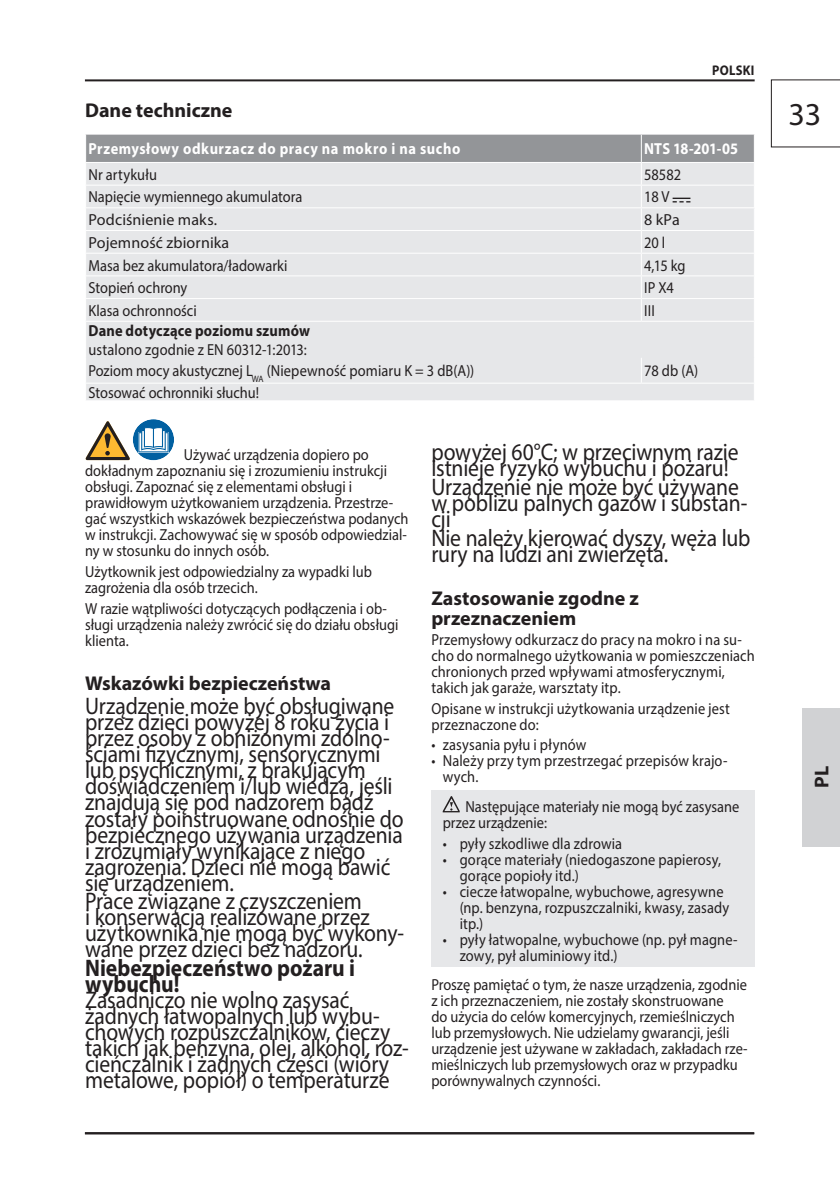
<style>
.page{position:relative;width:840px;height:1191px;background:#fff}
.page>*{position:absolute;margin:0;border:0;box-sizing:border-box;transform-origin:0 0}
.t1{font:32px "Myriad Pro";color:#231f20}
.t2{font:24px/18.8px "Myriad Pro";letter-spacing:-.005em;color:#231f20;scale:.9 1}
.t3{font:700 24px "Myriad Pro";color:#231f20;scale:.9 1}
.t4{font:700 20px/20px "Myriad Pro";color:#231f20}
.t5{font:16px/16px "Myriad Pro";color:#231f20;scale:.9 1}
.t6{font:700 16px "Myriad Pro";letter-spacing:.04em;color:#fff;scale:.9 1}
.t7{font:16px "Myriad Pro";color:#231f20}
.t8{font:700 16px "Myriad Pro";letter-spacing:.015em;color:#231f20;scale:.9 1}
.t9{font:700 16px "Myriad Pro";letter-spacing:.01em;color:#fff;scale:.9 1}
.t10{font:700 14px "Myriad Pro";letter-spacing:.02em;color:#231f20;scale:.9 1}
</style>
<div class="page">
<hr style="left:85px;top:1132px;width:668px;height:2px;background:#231f20">
<hr style="left:85px;top:79px;width:669px;height:2px;background:#231f20">
<svg style="left:770px;top:79px;width:69px;height:69px"></svg>
<hr style="left:839px;top:708px;width:1px;height:138px;background:#d1d2d4">
<div style="left:801px;top:708px;width:38px;height:138px;background:#d1d2d4"></div>
<div style="left:86px;top:322px;width:667px;height:78px;background:#e6e7e9"></div>
<svg style="left:640px;top:358px;width:1px;height:25px"></svg>
<hr style="left:85px;top:383px;width:556px;height:1px;background:#fff">
<hr style="left:641px;top:383px;width:113px;height:1px;background:#fff">
<svg style="left:753px;top:358px;width:1px;height:42px"></svg>
<svg style="left:85px;top:134px;width:669px;height:187px;background:#dadcde"></svg>
<div style="left:133px;top:419px;width:41px;height:41px;background:#0160a1;border-radius:50%"></div>
<svg style="left:138px;top:427px;width:30px;height:25px"></svg>
<svg style="left:86px;top:421px;width:44px;height:39px"></svg>
<div style="left:431px;top:790px;width:323px;height:176px;background:#e6e7e9"></div>
<svg style="left:442px;top:796px;width:17px;height:16px"></svg>
<p class="t10" style="left:712px;top:61px;width:48px">POLSKI</p>
<p class="t4" style="left:85px;top:100px;width:149px">Dane techniczne</p>
<p class="t6" style="left:88px;top:138px;width:414px">Przemysłowy odkurzacz do pracy na mokro i na sucho</p>
<p class="t9" style="left:643px;top:138px;width:106px">NTS 18-201-05</p>
<p class="t5" style="left:88px;top:166px;width:78px">Nr artykułu</p>
<p class="t5" style="left:643px;top:166px;width:43px">58582</p>
<p class="t5" style="left:88px;top:189px;width:239px">Napięcie wymiennego akumulatora</p>
<p class="t5" style="left:643px;top:189px;width:30px">18 V</p>
<p class="t7" style="left:88px;top:210px;width:130px">Podciśnienie maks.</p>
<p class="t7" style="left:643px;top:210px;width:37px">8 kPa</p>
<p class="t7" style="left:88px;top:233px;width:142px">Pojemność zbiornika</p>
<p class="t5" style="left:643px;top:234px;width:25px">20 l</p>
<p class="t5" style="left:88px;top:257px;width:223px">Masa bez akumulatora/ładowarki</p>
<p class="t5" style="left:643px;top:257px;width:48px">4,15 kg</p>
<p class="t5" style="left:88px;top:279px;width:111px">Stopień ochrony</p>
<p class="t5" style="left:643px;top:279px;width:34px">IP X4</p>
<p class="t5" style="left:88px;top:302px;width:122px">Klasa ochronności</p>
<p class="t5" style="left:643px;top:302px;width:13px">III</p>
<p class="t8" style="left:88px;top:320px;width:247px">Dane dotyczące poziomu szumów</p>
<p class="t5" style="left:88px;top:338px;width:430px;line-height:21.6px">ustalono zgodnie z EN 60312-1:2013:<br>Poziom mocy akustycznej L<sub>WA</sub> (Niepewność pomiaru K = 3 dB(A))</p>
<p class="t5" style="left:643px;top:363px;width:62px">78 db (A)</p>
<p class="t5" style="left:88px;top:384px;width:191px">Stosować ochronniki słuchu!</p>
<p class="t5" style="left:85px;top:447px;width:360px;text-indent:99px">Używać urządzenia dopiero po dokładnym zapoznaniu się i zrozumieniu instrukcji obsługi. Zapoznać się z elementami obsługi i prawidłowym użytkowaniem urządzenia. Przestrze&shy;gać wszystkich wskazówek bezpieczeństwa podanych w instrukcji. Zachowywać się w sposób odpowiedzial&shy;ny w stosunku do innych osób.</p>
<p class="t5" style="left:85px;top:563px;width:320px">Użytkownik jest odpowiedzialny za wypadki lub zagrożenia dla osób trzecich.</p>
<p class="t5" style="left:85px;top:600px;width:349px">W razie wątpliwości dotyczących podłączenia i ob&shy;sługi urządzenia należy zwrócić się do działu obsługi klienta.</p>
<p class="t4" style="left:85px;top:672px;width:247px">Wskazówki bezpieczeństwa</p>
<h2 class="t2" style="left:85px;top:696px;width:345px">Urządzenie może być obsługiwane</h2>
<h2 class="t2" style="left:85px;top:712px;width:339px">przez dzieci powyżej 8 roku życia i</h2>
<h2 class="t2" style="left:85px;top:728px;width:340px">przez osoby z obniżonymi zdolno-</h2>
<h2 class="t2" style="left:85px;top:744px;width:329px">ściami fizycznymi, sensorycznymi</h2>
<h2 class="t2" style="left:85px;top:760px;width:313px">lub psychicznymi, z brakującym</h2>
<h2 class="t2" style="left:85px;top:776px;width:343px">doświadczeniem i/lub wiedzą, jeśli</h2>
<h2 class="t2" style="left:85px;top:792px;width:321px">znajdują się pod nadzorem bądź</h2>
<h2 class="t2" style="left:85px;top:808px;width:355px">zostały poinstruowane odnośnie do</h2>
<h2 class="t2" style="left:85px;top:824px;width:354px">bezpiecznego używania urządzenia</h2>
<h2 class="t2" style="left:85px;top:840px;width:312px">i zrozumiały wynikające z niego</h2>
<h2 class="t2" style="left:85px;top:856px;width:340px">zagrożenia. Dzieci nie mogą bawić</h2>
<h2 class="t2" style="left:85px;top:872px;width:309px">się urządzeniem.<br>Prace związane z czyszczeniem</h2>
<h2 class="t2" style="left:85px;top:907px;width:317px">i konserwacją realizowane przez</h2>
<h2 class="t2" style="left:85px;top:923px;width:356px">użytkownika nie mogą być wykony-</h2>
<h2 class="t2" style="left:85px;top:939px;width:310px">wane przez dzieci bez nadzoru.</h2>
<h2 class="t3" style="left:85px;top:952px;width:301px">Niebezpieczeństwo pożaru i</h2>
<h2 class="t3" style="left:85px;top:968px;width:106px">wybuchu!</h2>
<h2 class="t2" style="left:85px;top:990px;width:295px">Zasadniczo nie wolno zasysać</h2>
<h2 class="t2" style="left:85px;top:1006px;width:328px">żadnych łatwopalnych lub wybu-</h2>
<h2 class="t2" style="left:85px;top:1022px;width:340px">chowych rozpuszczalników, cieczy</h2>
<h2 class="t2" style="left:85px;top:1038px;width:361px">takich jak benzyna, olej, alkohol, roz-</h2>
<h2 class="t2" style="left:85px;top:1054px;width:339px">cieńczalnik i żadnych części (wióry</h2>
<h2 class="t2" style="left:85px;top:1070px;width:339px">metalowe, popiół) o temperaturze</h2>
<h2 class="t2" style="left:431px;top:442px;width:343px">powyżej 60°C; w przeciwnym razie</h2>
<h2 class="t2" style="left:431px;top:458px;width:343px">istnieje ryzyko wybuchu i pożaru!<br>Urządzenie nie może być używane</h2>
<h2 class="t2" style="left:431px;top:493px;width:353px">w pobliżu palnych gazów i substan-</h2>
<h2 class="t2" style="left:431px;top:509px;width:356px">cji<br>Nie należy kierować dyszy, węża lub</h2>
<h2 class="t2" style="left:431px;top:544px;width:265px">rury na ludzi ani zwierzęta.</h2>
<p class="t4" style="left:431px;top:587px;width:209px">Zastosowanie zgodne z przeznaczeniem</p>
<p class="t5" style="left:431px;top:631px;width:360px">Przemysłowy odkurzacz do pracy na mokro i na su&shy;cho do normalnego użytkowania w pomieszczeniach chronionych przed wpływami atmosferycznymi, takich jak garaże, warsztaty itp.</p>
<p class="t5" style="left:431px;top:700px;width:333px">Opisane w instrukcji użytkowania urządzenie jest przeznaczone do:</p>
<p class="t5" style="left:431px;top:737px;width:174px">• zasysania pyłu i płynów</p>
<p class="t5" style="left:442px;top:753px;width:318px;text-indent:-11px">• Należy przy tym przestrzegać przepisów krajo&shy;wych.</p>
<p class="t5" style="left:442px;top:798px;width:331px;text-indent:23px">Następujące materiały nie mogą być zasysane przez urządzenie:</p>
<p class="t5" style="left:442px;top:835px;width:201px">• pyły szkodliwe dla zdrowia</p>
<p class="t5" style="left:459px;top:851px;width:292px;text-indent:-17px">• gorące materiały (niedogaszone papierosy, gorące popioły itd.)</p>
<p class="t5" style="left:459px;top:883px;width:301px;text-indent:-17px">• ciecze łatwopalne, wybuchowe, agresywne (np. benzyna, rozpuszczalniki, kwasy, zasady itp.)</p>
<p class="t5" style="left:459px;top:931px;width:310px;text-indent:-17px">• pyły łatwopalne, wybuchowe (np. pył magne&shy;zowy, pył aluminiowy itd.)</p>
<p class="t5" style="left:431px;top:976px;width:353px">Proszę pamiętać o tym, że nasze urządzenia, zgodnie z ich przeznaczeniem, nie zostały skonstruowane<br>do użycia do celów komercyjnych, rzemieślniczych lub przemysłowych. Nie udzielamy gwarancji, jeśli urządzenie jest używane w zakładach, zakładach rze&shy;mieślniczych lub przemysłowych oraz w przypadku porównywalnych czynności.</p>
<h1 class="t1" style="left:788px;top:95px;width:34px">33</h1>
<p class="t4" style="left:810px;top:788px;width:24px;rotate:-90deg">PL</p>
</div>
